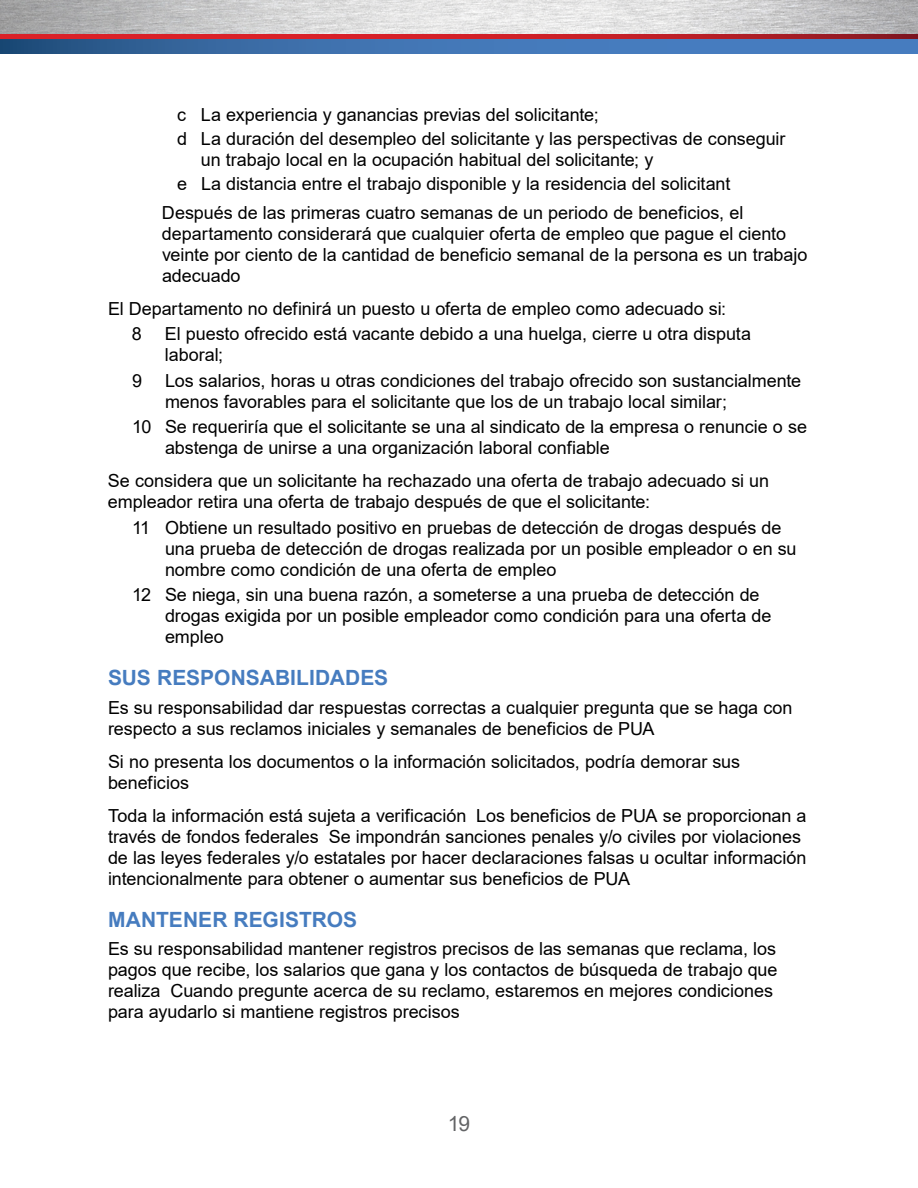
<style>
.page{position:relative;width:918px;height:1188px;background:#fff}
.page>*{position:absolute;margin:0;border:0;box-sizing:border-box;transform-origin:0 0}
.t1{font:700 21px "Arial";letter-spacing:.005em;color:#467cbf}
.t2{font:21px "Arial";color:#636466}
.t3{font:18px/21px "Arial";letter-spacing:-.005em;color:#000}
</style>
<div class="page">
<svg style="left:0;top:38px;width:918px;height:15px;background:#466ba4"></svg>
<svg style="left:0;top:34px;width:918px;height:4px;background:#c61f26"></svg>
<img style="left:0;top:0;width:918px;height:34px">
<p class="t3" style="left:177px;top:103px;width:610px;line-height:24px">c La experiencia y ganancias previas del solicitante;<br>d La duración del desempleo del solicitante y las perspectivas de conseguir</p>
<p class="t3" style="left:177px;top:148px;width:555px;line-height:24px;text-indent:24px">un trabajo local en la ocupación habitual del solicitante; y<br>e La distancia entre el trabajo disponible y la residencia del solicitant</p>
<p class="t3" style="left:162px;top:202px;width:647px">Después de las primeras cuatro semanas de un periodo de beneficios, el departamento considerará que cualquier oferta de empleo que pague el ciento veinte por ciento de la cantidad de beneficio semanal de la persona es un trabajo adecuado</p>
<p class="t3" style="left:132px;top:295px;width:596px;line-height:25.5px;text-indent:-24px">El Departamento no definirá un puesto u oferta de empleo como adecuado si:<br>8</p>
<p class="t3" style="left:165px;top:323px;width:588px">El puesto ofrecido está vacante debido a una huelga, cierre u otra disputa laboral;</p>
<p class="t3" style="left:132px;top:370px;width:12px">9</p>
<p class="t3" style="left:165px;top:370px;width:638px">Los salarios, horas u otras condiciones del trabajo ofrecido son sustancialmente menos favorables para el solicitante que los de un trabajo local similar;</p>
<p class="t3" style="left:165px;top:416px;width:644px;text-indent:-33px">10 Se requeriría que el solicitante se una al sindicato de la empresa o renuncie o se abstenga de unirse a una organización laboral confiable</p>
<p class="t3" style="left:108px;top:470px;width:663px">Se considera que un solicitante ha rechazado una oferta de trabajo adecuado si un empleador retira una oferta de trabajo después de que el solicitante:</p>
<p class="t3" style="left:165px;top:517px;width:633px;text-indent:-33px">11 Obtiene un resultado positivo en pruebas de detección de drogas después de una prueba de detección de drogas realizada por un posible empleador o en su nombre como condición de una oferta de empleo</p>
<p class="t3" style="left:165px;top:584px;width:608px;text-indent:-33px">12 Se niega, sin una buena razón, a someterse a una prueba de detección de drogas exigida por un posible empleador como condición para una oferta de empleo</p>
<p class="t1" style="left:108px;top:663px;width:282px">SUS RESPONSABILIDADES</p>
<p class="t3" style="left:108px;top:697px;width:686px">Es su responsabilidad dar respuestas correctas a cualquier pregunta que se haga con respecto a sus reclamos iniciales y semanales de beneficios de PUA</p>
<p class="t3" style="left:108px;top:751px;width:634px">Si no presenta los documentos o la información solicitados, podría demorar sus beneficios</p>
<p class="t3" style="left:108px;top:805px;width:700px">Toda la información está sujeta a verificación Los beneficios de PUA se proporcionan a través de fondos federales Se impondrán sanciones penales y/o civiles por violaciones de las leyes federales y/o estatales por hacer declaraciones falsas u ocultar información intencionalmente para obtener o aumentar sus beneficios de PUA</p>
<p class="t1" style="left:108px;top:904px;width:251px">MANTENER REGISTROS</p>
<p class="t3" style="left:108px;top:938px;width:671px">Es su responsabilidad mantener registros precisos de las semanas que reclama, los pagos que recibe, los salarios que gana y los contactos de búsqueda de trabajo que realiza Cuando pregunte acerca de su reclamo, estaremos en mejores condiciones para ayudarlo si mantiene registros precisos</p>
<p class="t2" style="left:448px;top:1109px;width:24px">19</p>
</div>
